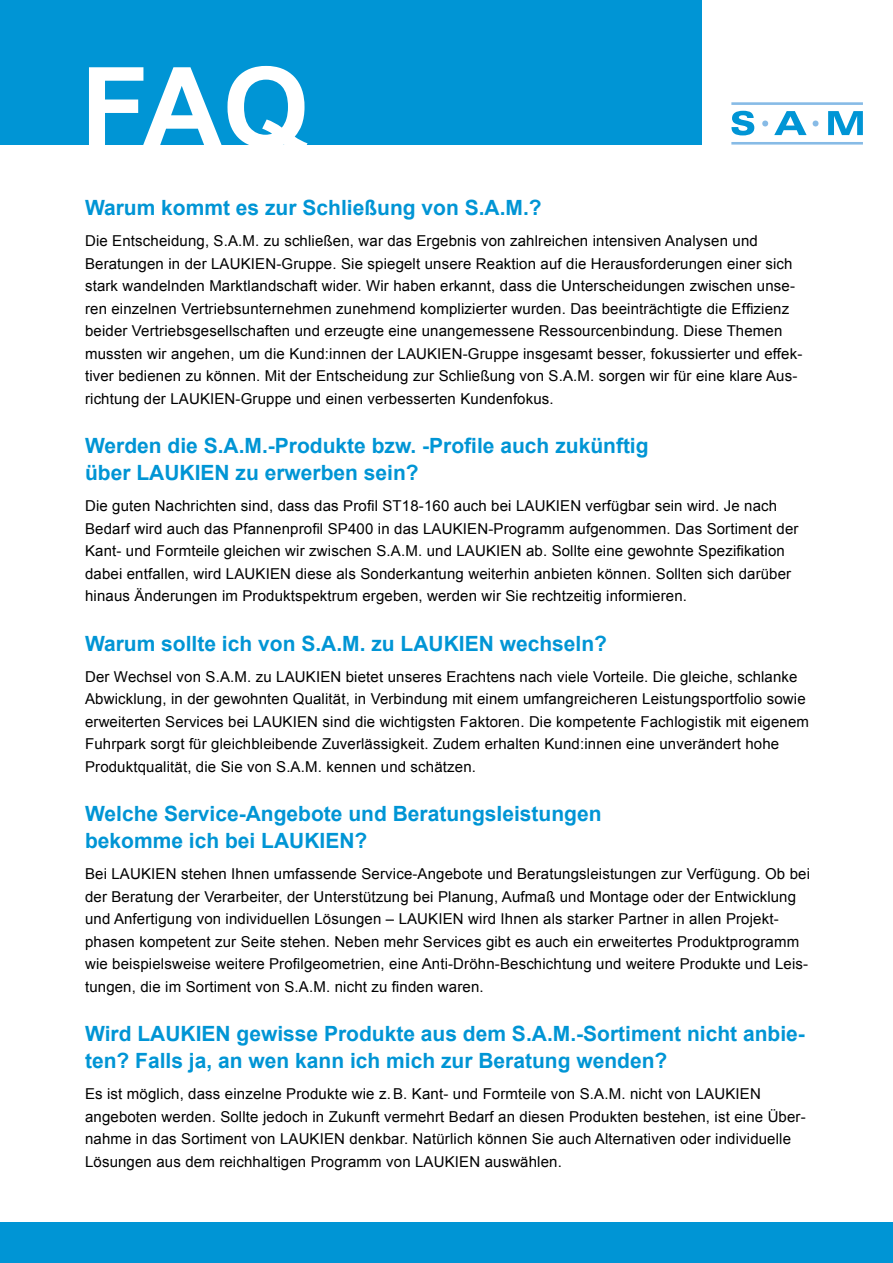
<style>
.page{position:relative;width:893px;height:1263px;background:#fff}
.page>*{position:absolute;margin:0;border:0;box-sizing:border-box;transform-origin:0 0}
.t1{font:700 111px "Arial";color:#fff}
.t2{font:700 21px/27px "Arial";color:#0095d5}
.t3{font:15px/22.5px "Arial";letter-spacing:.01em;color:#000}
</style>
<div class="page">
<div style="left:0;top:0;width:702px;height:145px;background:#0095d5"></div>
<div style="left:0;top:1222px;width:893px;height:41px;background:#0095d5"></div>
<svg style="left:731px;top:111px;width:23px;height:24px"></svg>
<svg style="left:762px;top:121px;width:6px;height:5px"></svg>
<svg style="left:774px;top:111px;width:33px;height:24px"></svg>
<svg style="left:813px;top:121px;width:5px;height:5px"></svg>
<svg style="left:828px;top:111px;width:35px;height:24px"></svg>
<hr style="left:731px;top:142px;width:132px;height:3px;background:#87bbe6">
<hr style="left:731px;top:102px;width:132px;height:3px;background:#87bbe6">
<h1 class="t1" style="left:81px;top:35px;width:230px">FAQ</h1>
<h2 class="t2" style="left:85px;top:195px;width:458px">Warum kommt es zur Schließung von S.A.M.?</h2>
<p class="t3" style="left:85px;top:230px;width:719px">Die Entscheidung, S.A.M. zu schließen, war das Ergebnis von zahlreichen intensiven Analysen und Beratungen in der LAUKIEN-Gruppe. Sie spiegelt unsere Reaktion auf die Herausforderungen einer sich stark wandelnden Marktlandschaft wider. Wir haben erkannt, dass die Unterscheidungen zwischen unse&shy;ren einzelnen Vertriebsunternehmen zunehmend komplizierter wurden. Das beeinträchtigte die Effizienz beider Vertriebsgesellschaften und erzeugte eine unangemessene Ressourcenbindung. Diese Themen mussten wir angehen, um die Kund:innen der LAUKIEN-Gruppe insgesamt besser, fokussierter und effek&shy;tiver bedienen zu können. Mit der Entscheidung zur Schließung von S.A.M. sorgen wir für eine klare Aus&shy;richtung der LAUKIEN-Gruppe und einen verbesserten Kundenfokus.</p>
<h2 class="t2" style="left:85px;top:433px;width:565px">Werden die S.A.M.-Produkte bzw. -Profile auch zukünftig über LAUKIEN zu erwerben sein?</h2>
<p class="t3" style="left:85px;top:495px;width:715px">Die guten Nachrichten sind, dass das Profil ST18-160 auch bei LAUKIEN verfügbar sein wird. Je nach Bedarf wird auch das Pfannenprofil SP400 in das LAUKIEN-Programm aufgenommen. Das Sortiment der Kant- und Formteile gleichen wir zwischen S.A.M. und LAUKIEN ab. Sollte eine gewohnte Spezifikation dabei entfallen, wird LAUKIEN diese als Sonderkantung weiterhin anbieten können. Sollten sich darüber hinaus Änderungen im Produktspektrum ergeben, werden wir Sie rechtzeitig informieren.</p>
<h2 class="t2" style="left:85px;top:630px;width:523px">Warum sollte ich von S.A.M. zu LAUKIEN wechseln?</h2>
<p class="t3" style="left:85px;top:665px;width:725px">Der Wechsel von S.A.M. zu LAUKIEN bietet unseres Erachtens nach viele Vorteile. Die gleiche, schlanke Abwicklung, in der gewohnten Qualität, in Verbindung mit einem umfangreicheren Leistungsportfolio sowie erweiterten Services bei LAUKIEN sind die wichtigsten Faktoren. Die kompetente Fachlogistik mit eigenem Fuhrpark sorgt für gleichbleibende Zuverlässigkeit. Zudem erhalten Kund:innen eine unverändert hohe Produktqualität, die Sie von S.A.M. kennen und schätzen.</p>
<h2 class="t2" style="left:85px;top:801px;width:518px">Welche Service-Angebote und Beratungsleistungen bekomme ich bei LAUKIEN?</h2>
<p class="t3" style="left:85px;top:863px;width:726px">Bei LAUKIEN stehen Ihnen umfassende Service-Angebote und Beratungsleistungen zur Verfügung. Ob bei der Beratung der Verarbeiter, der Unterstützung bei Planung, Aufmaß und Montage oder der Entwicklung und Anfertigung von individuellen Lösungen – LAUKIEN wird Ihnen als starker Partner in allen Projekt&shy;phasen kompetent zur Seite stehen. Neben mehr Services gibt es auch ein erweitertes Produktprogramm wie beispielsweise weitere Profilgeometrien, eine Anti-Dröhn-Beschichtung und weitere Produkte und Leis&shy;tungen, die im Sortiment von S.A.M. nicht zu finden waren.</p>
<h2 class="t2" style="left:85px;top:1021px;width:721px">Wird LAUKIEN gewisse Produkte aus dem S.A.M.-Sortiment nicht anbie&shy;ten? Falls ja, an wen kann ich mich zur Beratung wenden?</h2>
<p class="t3" style="left:85px;top:1083px;width:722px">Es ist möglich, dass einzelne Produkte wie z.B. Kant- und Formteile von S.A.M. nicht von LAUKIEN angeboten werden. Sollte jedoch in Zukunft vermehrt Bedarf an diesen Produkten bestehen, ist eine Über&shy;nahme in das Sortiment von LAUKIEN denkbar. Natürlich können Sie auch Alternativen oder individuelle Lösungen aus dem reichhaltigen Programm von LAUKIEN auswählen.</p>
</div>
